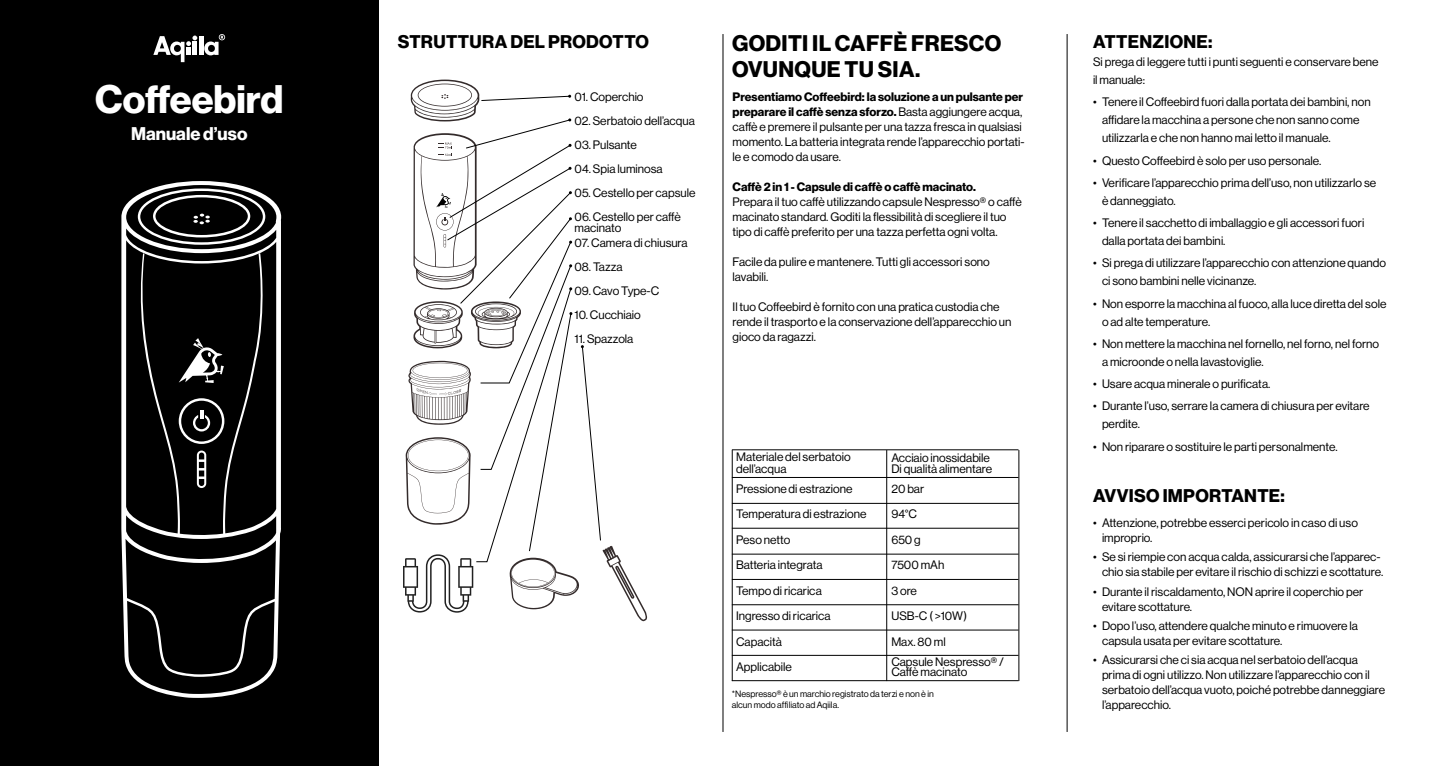
<style>
.page{position:relative;width:1446px;height:766px;background:#fff}
.page>*{position:absolute;margin:0;border:0;box-sizing:border-box;transform-origin:0 0}
.t1{font:39px "N Haas Grotesk DS Pro 75 Bd";color:#fff}
.t2{font:22.2px/25.5px "N Haas Grotesk DS Pro 75 Bd";letter-spacing:.015em;color:#000}
.t3{font:18px "N Haas Grotesk DS Pro 75 Bd";letter-spacing:.015em;color:#000}
.t4{font:18px "N Haas Grotesk DS Pro 75 Bd";color:#fff}
.t5{font:12px/15px "N Haas Grotesk DS Pro 55 Rg";color:#000}
.t6{font:12px/15px "N Haas Grotesk DS Pro 75 Bd";color:#000}
.t7{font:9px/10.5px "N Haas Grotesk DS Pro 55 Rg";color:#000}
.s1{font-family:"N Haas Grotesk DS Pro 55 Rg"}
</style>
<div class="page">
<div style="left:0;top:0;width:378px;height:765px;background:#000"></div>
<svg style="left:121px;top:181px;width:160px;height:516px"></svg>
<svg style="left:138px;top:188px;width:127px;height:57px"></svg>
<svg style="left:179px;top:338px;width:45px;height:45px"></svg>
<hr style="left:199px;top:36px;width:4px;height:19px;background:#fff">
<svg style="left:153px;top:36px;width:44px;height:26px"></svg>
<svg style="left:204px;top:34px;width:21px;height:21px"></svg>
<svg style="left:403px;top:80px;width:245px;height:541px"></svg>
<hr style="left:722px;top:34px;width:1px;height:697px;background:#000">
<hr style="left:1066px;top:34px;width:1px;height:697px;background:#000">
<hr style="left:732px;top:477px;width:286px;height:1px;background:#000">
<hr style="left:732px;top:449px;width:286px;height:1px;background:#000">
<hr style="left:732px;top:503px;width:286px;height:1px;background:#000">
<hr style="left:732px;top:527px;width:286px;height:1px;background:#000">
<hr style="left:732px;top:553px;width:286px;height:1px;background:#000">
<hr style="left:732px;top:579px;width:286px;height:1px;background:#000">
<hr style="left:732px;top:604px;width:286px;height:1px;background:#000">
<hr style="left:732px;top:629px;width:286px;height:1px;background:#000">
<hr style="left:732px;top:654px;width:286px;height:1px;background:#000">
<hr style="left:732px;top:680px;width:286px;height:1px;background:#000">
<hr style="left:886px;top:450px;width:1px;height:230px;background:#000">
<hr style="left:732px;top:450px;width:1px;height:230px;background:#000">
<hr style="left:1018px;top:450px;width:1px;height:230px;background:#000">
<h1 class="t1" style="left:95px;top:76px;width:190px">Coffeebird</h1>
<h3 class="t4" style="left:131px;top:123px;width:118px">Manuale d’uso</h3>
<h3 class="t3" style="left:398px;top:31px;width:253px">STRUTTURA DEL PRODOTTO</h3>
<p class="t5" style="left:574px;top:89px;width:71px">01. Coperchio</p>
<p class="t5" style="left:574px;top:113px;width:122px">02. Serbatoio dell’acqua</p>
<p class="t5" style="left:574px;top:137px;width:64px">03. Pulsante</p>
<p class="t5" style="left:574px;top:161px;width:90px">04. Spia luminosa</p>
<p class="t5" style="left:574px;top:185px;width:122px">05. Cestello per capsule</p>
<p class="t5" style="left:574px;top:212px;width:108px;line-height:10.5px">06. Cestello per caffè macinato</p>
<p class="t5" style="left:574px;top:235px;width:115px">07. Camera di chiusura</p>
<p class="t5" style="left:574px;top:259px;width:49px">08. Tazza</p>
<p class="t5" style="left:574px;top:283px;width:86px">09. Cavo Type-C</p>
<p class="t5" style="left:574px;top:307px;width:68px">10. Cucchiaio</p>
<p class="t5" style="left:574px;top:331px;width:60px">11. Spazzola</p>
<h2 class="t2" style="left:732px;top:31px;width:271px">GODITI IL CAFFÈ FRESCO<br>OVUNQUE TU SIA.</h2>
<p class="t6" style="left:732px;top:89px;width:292px">Presentiamo Coffeebird: la soluzione a un pulsante per preparare il caffè senza sforzo. <span class="s1">Basta aggiungere acqua,</span></p>
<p class="t5" style="left:732px;top:119px;width:293px">caffè e premere il pulsante per una tazza fresca in qualsiasi momento. La batteria integrata rende l’apparecchio portati&shy;le e comodo da usare.</p>
<p class="t6" style="left:732px;top:179px;width:245px">Caffè 2 in 1 - Capsule di caffè o caffè macinato.</p>
<p class="t5" style="left:732px;top:194px;width:291px">Prepara il tuo caffè utilizzando capsule Nespresso® o caffè macinato standard. Goditi la flessibilità di scegliere il tuo tipo di caffè preferito per una tazza perfetta ogni volta.</p>
<p class="t5" style="left:732px;top:254px;width:259px">Facile da pulire e mantenere. Tutti gli accessori sono lavabili.</p>
<p class="t5" style="left:732px;top:299px;width:280px">Il tuo Coffeebird è fornito con una pratica custodia che rende il trasporto e la conservazione dell’apparecchio un gioco da ragazzi.</p>
<p class="t5" style="left:736px;top:451px;width:116px;line-height:12px">Materiale del serbatoio dell’acqua</p>
<p class="t5" style="left:891px;top:452px;width:102px;line-height:10.5px">Acciaio inossidabile<br>Di qualità alimentare</p>
<p class="t5" style="left:736px;top:481px;width:118px">Pressione di estrazione</p>
<p class="t5" style="left:891px;top:481px;width:34px">20 bar</p>
<p class="t5" style="left:736px;top:506px;width:132px">Temperatura di estrazione</p>
<p class="t5" style="left:891px;top:506px;width:27px">94°C</p>
<p class="t5" style="left:736px;top:532px;width:56px">Peso netto</p>
<p class="t5" style="left:891px;top:532px;width:31px">650 g</p>
<p class="t5" style="left:736px;top:557px;width:88px">Batteria integrata</p>
<p class="t5" style="left:891px;top:557px;width:55px">7500 mAh</p>
<p class="t5" style="left:736px;top:583px;width:87px">Tempo di ricarica</p>
<p class="t5" style="left:891px;top:583px;width:27px">3 ore</p>
<p class="t5" style="left:736px;top:608px;width:96px">Ingresso di ricarica</p>
<p class="t5" style="left:891px;top:608px;width:77px">USB-C ( &gt;10W)</p>
<p class="t5" style="left:736px;top:634px;width:47px">Capacità</p>
<p class="t5" style="left:891px;top:634px;width:56px">Max. 80 ml</p>
<p class="t5" style="left:736px;top:659px;width:57px">Applicabile</p>
<p class="t5" style="left:891px;top:656px;width:114px;line-height:10.5px">Capsule Nespresso® /<br>Caffè macinato</p>
<p class="t7" style="left:732px;top:688px;width:204px">*Nespresso® è un marchio registrato da terzi e non è in alcun modo affiliato ad Aqiila.</p>
<h3 class="t3" style="left:1093px;top:31px;width:121px">ATTENZIONE:</h3>
<p class="t5" style="left:1093px;top:53px;width:287px;line-height:18px">Si prega di leggere tutti i punti seguenti e conservare bene il manuale:</p>
<p class="t5" style="left:1102px;top:93px;width:270px;line-height:18px;text-indent:-9px">• Tenere il Coffeebird fuori dalla portata dei bambini, non affidare la macchina a persone che non sanno come utilizzarla e che non hanno mai letto il manuale.</p>
<p class="t5" style="left:1093px;top:153px;width:230px">• Questo Coffeebird è solo per uso personale.</p>
<p class="t5" style="left:1102px;top:173px;width:276px;line-height:18px;text-indent:-9px">• Verificare l’apparecchio prima dell’uso, non utilizzarlo se è danneggiato.</p>
<p class="t5" style="left:1102px;top:214px;width:264px;line-height:18px;text-indent:-9px">• Tenere il sacchetto di imballaggio e gli accessori fuori dalla portata dei bambini.</p>
<p class="t5" style="left:1102px;top:254px;width:286px;line-height:18px;text-indent:-9px">• Si prega di utilizzare l’apparecchio con attenzione quando ci sono bambini nelle vicinanze.</p>
<p class="t5" style="left:1102px;top:294px;width:286px;line-height:18px;text-indent:-9px">• Non esporre la macchina al fuoco, alla luce diretta del sole o ad alte temperature.</p>
<p class="t5" style="left:1102px;top:334px;width:279px;line-height:18px;text-indent:-9px">• Non mettere la macchina nel fornello, nel forno, nel forno a microonde o nella lavastoviglie.</p>
<p class="t5" style="left:1093px;top:376px;width:179px">• Usare acqua minerale o purificata.</p>
<p class="t5" style="left:1102px;top:397px;width:269px;line-height:18px;text-indent:-9px">• Durante l’uso, serrare la camera di chiusura per evitare perdite.</p>
<p class="t5" style="left:1093px;top:439px;width:246px">• Non riparare o sostituire le parti personalmente.</p>
<h3 class="t3" style="left:1093px;top:484px;width:193px">AVVISO IMPORTANTE:</h3>
<p class="t5" style="left:1102px;top:515px;width:257px;text-indent:-9px">• Attenzione, potrebbe esserci pericolo in caso di uso improprio.</p>
<p class="t5" style="left:1093px;top:549px;width:292px;text-align:right">• Se si riempie con acqua calda, assicurarsi che l’apparec&shy;chio sia stabile per evitare il rischio di schizzi e scottature.</p>
<p class="t5" style="left:1102px;top:584px;width:263px;text-indent:-9px">• Durante il riscaldamento, NON aprire il coperchio per evitare scottature.</p>
<p class="t5" style="left:1102px;top:618px;width:258px;text-indent:-9px">• Dopo l’uso, attendere qualche minuto e rimuovere la capsula usata per evitare scottature.</p>
<p class="t5" style="left:1102px;top:652px;width:285px;text-indent:-9px">• Assicurarsi che ci sia acqua nel serbatoio dell’acqua prima di ogni utilizzo. Non utilizzare l’apparecchio con il serbatoio dell’acqua vuoto, poiché potrebbe danneggiare l’apparecchio.</p>
</div>
